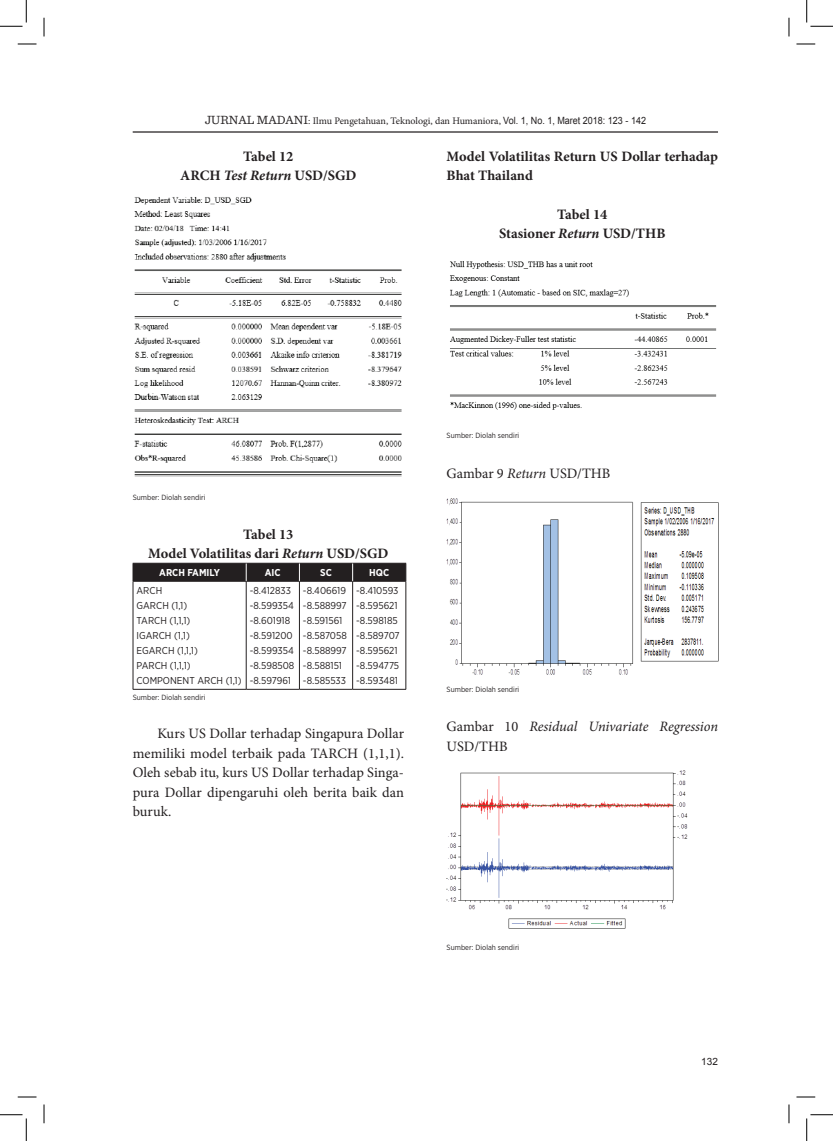
<style>
.page{position:relative;width:833px;height:1141px;background:#fff}
.page>*{position:absolute;margin:0;border:0;box-sizing:border-box;transform-origin:0 0}
.t1{font:14.38px/19.4px "Minion Pro";letter-spacing:.005em;color:#231f20;text-align:justify}
.t2{font:700 14.38px/19.4px "Minion Pro";color:#231f20;text-align:center}
.t3{font:italic 14.38px/19.4px "Minion Pro";letter-spacing:-.01em;color:#231f20}
.t4{font:10px/15px "Gotham Narrow";color:#231f20}
.t5{font:10px "Minion Pro";color:#231f20}
.t6{font:700 10px "Gotham Narrow";color:#fff}
.t7{font:10px "Arial";color:#231f20}
.t8{font:7.5px "Gotham Narrow";color:#231f20}
.s1{font-family:"Sentinel";font-size:12.5px}
.s2{font-family:"Arial"}
.s3{font-style:italic}
.s4{font-style:normal}
</style>
<div class="page">
<hr style="left:133px;top:131px;width:584px;height:2px;background:#231f20">
<img style="left:134px;top:197px;width:268px;height:280px">
<hr style="left:133px;top:581px;width:113px;height:1px;background:#231f20">
<hr style="left:133px;top:581px;width:1px;height:108px;background:#231f20">
<hr style="left:246px;top:581px;width:53px;height:1px;background:#231f20">
<hr style="left:246px;top:581px;width:1px;height:108px;background:#231f20">
<hr style="left:299px;top:581px;width:53px;height:1px;background:#231f20">
<hr style="left:299px;top:581px;width:1px;height:108px;background:#231f20">
<hr style="left:352px;top:581px;width:54px;height:1px;background:#231f20">
<hr style="left:352px;top:581px;width:1px;height:108px;background:#231f20">
<hr style="left:405px;top:581px;width:1px;height:108px;background:#231f20">
<hr style="left:133px;top:689px;width:113px;height:1px;background:#231f20">
<hr style="left:246px;top:689px;width:53px;height:1px;background:#231f20">
<hr style="left:299px;top:689px;width:53px;height:1px;background:#231f20">
<hr style="left:352px;top:689px;width:54px;height:1px;background:#231f20">
<svg style="left:133px;top:563px;width:273px;height:18px;background:#262223"></svg>
<img style="left:450px;top:261px;width:267px;height:149px">
<img style="left:446px;top:498px;width:271px;height:177px">
<img style="left:446px;top:770px;width:240px;height:158px">
<svg style="left:18px;top:43px;width:18px;height:2px"></svg>
<svg style="left:796px;top:43px;width:18px;height:2px"></svg>
<svg style="left:18px;top:1096px;width:18px;height:1px"></svg>
<svg style="left:796px;top:1096px;width:18px;height:1px"></svg>
<svg style="left:43px;top:18px;width:2px;height:18px"></svg>
<svg style="left:43px;top:1104px;width:2px;height:19px"></svg>
<svg style="left:788px;top:18px;width:1px;height:18px"></svg>
<svg style="left:788px;top:1104px;width:1px;height:19px"></svg>
<svg style="left:0;top:0;width:27px;height:27px"></svg>
<svg style="left:0;top:1114px;width:27px;height:26px"></svg>
<svg style="left:806px;top:0;width:26px;height:27px"></svg>
<svg style="left:806px;top:1114px;width:26px;height:26px"></svg>
<p class="t5" style="left:204px;top:114px;width:442px"><span class="s1">JURNAL MADANI</span>: Ilmu Pengetahuan, Teknologi, dan Humaniora, <span class="s2">Vol. 1, No. 1, Maret 2018: 123 - 142</span></p>
<h1 class="t2" style="left:180px;top:146px;width:177px">Tabel 12<br>ARCH <span class="s3">Test Return</span> USD/SGD</h1>
<h1 class="t2" style="left:446px;top:146px;width:273px;text-align:left">Model Volatilitas Return US Dollar terhadap<br>Bhat Thailand</h1>
<h1 class="t2" style="left:499px;top:204px;width:168px">Tabel 14<br>Stasioner <span class="s3">Return</span> USD/THB</h1>
<p class="t8" style="left:133px;top:492px;width:74px">Sumber: Diolah sendiri</p>
<h1 class="t2" style="left:148px;top:524px;width:241px">Tabel 13<br>Model Volatilitas dari <span class="s3">Return</span> USD/SGD</h1>
<p class="t6" style="left:159px;top:566px;width:62px">ARCH FAMILY</p>
<p class="t6" style="left:265px;top:566px;width:17px">AIC</p>
<p class="t6" style="left:320px;top:566px;width:13px">SC</p>
<p class="t6" style="left:369px;top:566px;width:22px">HQC</p>
<p class="t4" style="left:136px;top:583px;width:106px">ARCH<br>GARCH (1,1)<br>TARCH (1,1,1)<br>IGARCH (1,1)<br>EGARCH (1,1,1)<br>PARCH (1,1,1)<br>COMPONENT ARCH (1,1)</p>
<p class="t4" style="left:249px;top:583px;width:46px">-8.412833 -8.599354 -8.601918 -8.591200 -8.599354 -8.598508 -8.597961</p>
<p class="t4" style="left:303px;top:583px;width:45px">-8.406619 -8.588997 -8.591561 -8.587058 -8.588997 -8.588151 -8.585533</p>
<p class="t4" style="left:356px;top:583px;width:45px">-8.410593 -8.595621 -8.598185 -8.589707 -8.595621 -8.594775 -8.593481</p>
<p class="t8" style="left:133px;top:692px;width:74px">Sumber: Diolah sendiri</p>
<h1 class="t1" style="left:133px;top:724px;width:273px;text-indent:25px">Kurs US Dollar terhadap Singapura Dollar memiliki model terbaik pada TARCH (1,1,1).<br>Oleh sebab itu, kurs US Dollar terhadap Singa&shy;pura Dollar dipengaruhi oleh berita baik dan buruk.</h1>
<p class="t8" style="left:446px;top:430px;width:74px">Sumber: Diolah sendiri</p>
<h1 class="t1" style="left:446px;top:463px;width:165px">Gambar 9 <span class="s3">Return</span> USD/THB</h1>
<p class="t8" style="left:446px;top:685px;width:74px">Sumber: Diolah sendiri</p>
<h1 class="t3" style="left:446px;top:716px;width:273px"><span class="s4">Gambar 10</span> Residual Univariate Regression<br><span class="s4">USD/THB</span></h1>
<p class="t8" style="left:446px;top:942px;width:74px">Sumber: Diolah sendiri</p>
<p class="t7" style="left:701px;top:1054px;width:18px">132</p>
</div>
